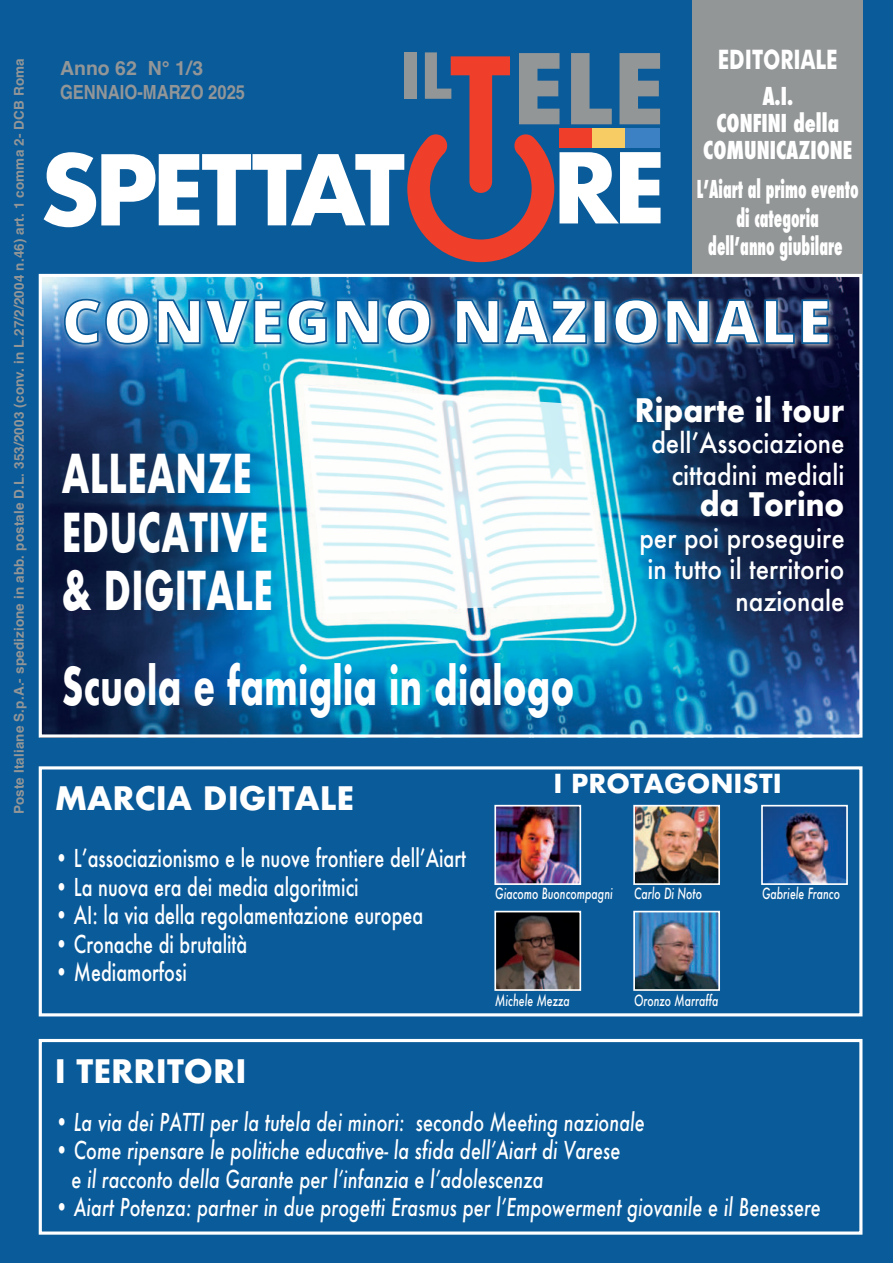
<style>
.page{position:relative;width:893px;height:1263px;background:#0a5b9a}
.page>*{position:absolute;margin:0;border:0;box-sizing:border-box;transform-origin:0 0}
.t1{font:700 94.5px "Futura";letter-spacing:-.07em;color:#fff}
.t2{font:700 94.5px "Futura";color:#939697}
.t3{font:800 60px "Open Sans";letter-spacing:.02em;color:#fff}
.t4{font:700 52.05px/58.5px "Futura";letter-spacing:.01em;color:#fff;scale:.67 1}
.t5{font:700 50.55px "Futura";letter-spacing:.01em;color:#fff;scale:.67 1}
.t6{font:700 31.5px "Futura";color:#fff}
.t7{font:700 31.5px "Futura";color:#fff;scale:.9 1}
.t8{font:500 27px/31.5px "Futura";color:#fff;text-align:right;scale:.9 1}
.t9{font:700 27px "Futura BT";color:#fff;scale:.75 1}
.t10{font:700 25.5px "Futura";color:#fff}
.t11{font:italic 500 24px/28.5px "Futura";color:#fff;scale:.75 1}
.t12{font:500 24px "Futura";color:#fff;scale:.75 1}
.t13{font:800 condensed 24px/28.5px "Futura";color:#fff;text-align:center;scale:.65 1}
.t14{font:800 condensed 24px/27px "Futura";color:#fff;text-align:center;scale:.85 1}
.t15{font:700 19.5px/24px "Helvetica";color:#939697}
.t16{font:italic 500 15px "Futura";color:#fff;scale:.7 1}
.t17{font:700 13.5px "Helvetica";letter-spacing:.01em;color:#939697}
</style>
<div class="page">
<svg style="left:407px;top:56px;width:147px;height:206px"></svg>
<div style="left:559px;top:129px;width:35px;height:19px;background:#ef3f2b"></div>
<div style="left:592px;top:129px;width:34px;height:19px;background:#f8cc64"></div>
<div style="left:625px;top:129px;width:35px;height:19px;background:#3c81c3"></div>
<div style="left:692px;top:0;width:171px;height:274px;background:#939697"></div>
<img style="left:43px;top:278px;width:815px;height:456px">
<div style="left:39px;top:274px;width:823px;height:464px;border:3px solid #fff"></div>
<div style="left:39px;top:766px;width:823px;height:250px;border:3px solid #fff"></div>
<div style="left:39px;top:1039px;width:823px;height:196px;border:3px solid #fff"></div>
<img style="left:55px;top:286px;width:806px;height:85px">
<svg style="left:63px;top:298px;width:87px;height:47px;background:#6da4cc"></svg>
<svg style="left:156px;top:298px;width:172px;height:54px;background:#54adcf"></svg>
<img style="left:335px;top:298px;width:97px;height:47px">
<img style="left:455px;top:298px;width:152px;height:47px">
<svg style="left:613px;top:298px;width:46px;height:47px;background:#5f85a9"></svg>
<svg style="left:665px;top:298px;width:165px;height:47px;background:#5c7293"></svg>
<img style="left:497px;top:808px;width:81px;height:74px">
<div style="left:494px;top:805px;width:87px;height:80px;border:2px solid #fff"></div>
<img style="left:636px;top:808px;width:81px;height:74px">
<div style="left:633px;top:805px;width:87px;height:80px;border:2px solid #fff"></div>
<img style="left:497px;top:914px;width:81px;height:74px">
<div style="left:494px;top:911px;width:87px;height:80px;border:2px solid #fff"></div>
<img style="left:636px;top:914px;width:81px;height:74px">
<div style="left:633px;top:911px;width:87px;height:80px;border:2px solid #fff"></div>
<img style="left:764px;top:808px;width:81px;height:74px">
<div style="left:761px;top:805px;width:87px;height:80px;border:2px solid #fff"></div>
<svg style="left:303px;top:385px;width:304px;height:229px;background:#e4f4f7"></svg>
<p class="t17" style="left:14px;top:814px;width:757px;rotate:-90deg">Poste Italiane S.p.A.- spedizione in abb. postale D.L. 353/2003 (conv. in L.27/2/2004 n.46) art. 1 comma 2- DCB Roma</p>
<p class="t15" style="left:60px;top:58px;width:187px">Anno 62 N° 1/3<br>GENNAIO-MARZO 2025</p>
<h1 class="t2" style="left:399px;top:45px;width:268px"><sup>IL</sup> ELE</h1>
<h1 class="t1" style="left:39px;top:146px;width:367px">S PETTAT</h1>
<h1 class="t1" style="left:552px;top:144px;width:116px">RE</h1>
<p class="t9" style="left:718px;top:44px;width:161px">EDITORIALE</p>
<p class="t14" style="left:703px;top:84px;width:177px">A.I.<br>CONFINI della<br>COMUNICAZIONE</p>
<p class="t13" style="left:697px;top:175px;width:250px">L¼Aiart al primo evento di categoria<br>dell¼anno giubilare</p>
<h2 class="t3" style="left:62px;top:287px;width:771px">CONVEGNO NAZIONALE</h2>
<h3 class="t4" style="left:62px;top:449px;width:317px">ALLEANZE<br>EDUCATIVE &amp; DIGITALE</h3>
<h3 class="t5" style="left:62px;top:662px;width:766px">Scuola e famiglia in dialogo</h3>
<h3 class="t7" style="left:635px;top:395px;width:234px">Riparte il tour</h3>
<p class="t8" style="left:651px;top:427px;width:216px">dellʼAssociazione cittadini mediali</p>
<h3 class="t7" style="left:700px;top:490px;width:162px">da Torino</h3>
<p class="t8" style="left:639px;top:522px;width:230px">per poi proseguire in tutto il territorio nazionale</p>
<h3 class="t6" style="left:55px;top:784px;width:301px">MARCIA DIGITALE</h3>
<p class="t12" style="left:55px;top:842px;width:550px">• Lʼassociazionismo e le nuove frontiere dellʼAiart</p>
<p class="t12" style="left:55px;top:870px;width:407px">• La nuova era dei media algoritmici</p>
<p class="t12" style="left:55px;top:899px;width:493px">• AI: la via della regolamentazione europea</p>
<p class="t12" style="left:55px;top:927px;width:258px">• Cronache di brutalità</p>
<p class="t12" style="left:55px;top:956px;width:178px">• Mediamorfosi</p>
<p class="t10" style="left:554px;top:772px;width:230px">I PROTAGONISTI</p>
<p class="t16" style="left:495px;top:883px;width:169px">Giacomo Buoncompagni</p>
<p class="t16" style="left:634px;top:887px;width:99px">Carlo Di Noto</p>
<p class="t16" style="left:762px;top:887px;width:113px">Gabriele Franco</p>
<p class="t16" style="left:495px;top:994px;width:108px">Michele Mezza</p>
<p class="t16" style="left:634px;top:994px;width:122px">Oronzo Marraffa</p>
<h3 class="t6" style="left:55px;top:1056px;width:193px">I TERRITORI</h3>
<p class="t11" style="left:55px;top:1110px;width:788px">• La via dei PATTI per la tutela dei minori: secondo Meeting nazionale</p>
<p class="t11" style="left:71px;top:1136px;width:734px;text-indent:-17px">• Come ripensare le politiche educative- la sfida dellʼAiart di Varese e il racconto della Garante per lʼinfanzia e lʼadolescenza</p>
<p class="t11" style="left:55px;top:1193px;width:1023px">• Aiart Potenza: partner in due progetti Erasmus per lʼEmpowerment giovanile e il Benessere</p>
</div>
